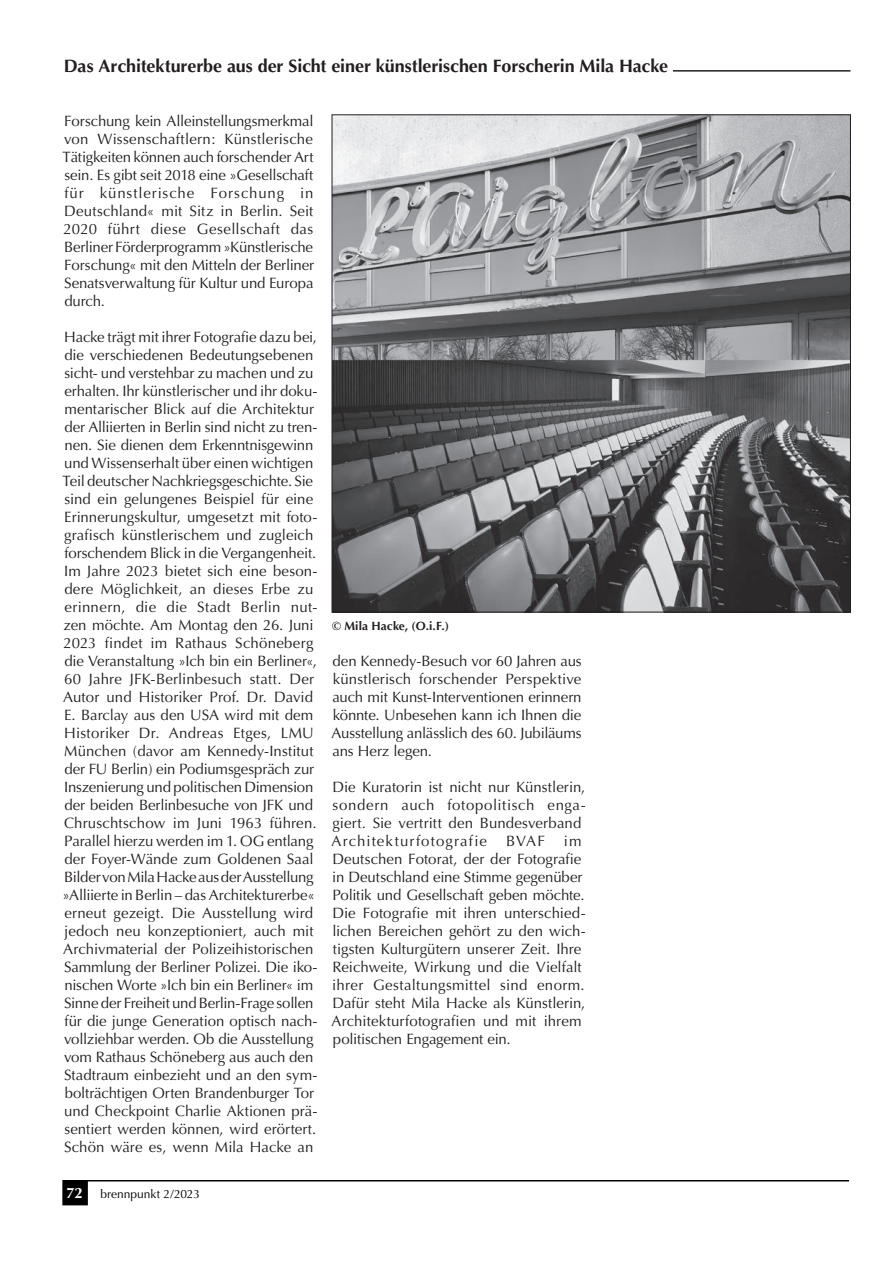
<style>
.page{position:relative;width:893px;height:1263px;background:#fff}
.page>*{position:absolute;margin:0;border:0;box-sizing:border-box;transform-origin:0 0}
.t1{font:700 18px "Optima";letter-spacing:-.005em;color:#231f20}
.t2{font:15px/18px "Optima";letter-spacing:-.005em;color:#231f20;text-align:justify}
.t3{font:15px/18px "Optima";letter-spacing:.015em;color:#231f20}
.t4{font:700 12px "Optima";letter-spacing:.01em;color:#231f20}
.t5{font:12px "Optima";color:#000001}
.s1{font-weight:700;font-size:15px;color:#fff}
</style>
<div class="page">
<hr style="left:673px;top:70px;width:177px;height:2px;background:#231f20">
<div style="left:62px;top:1180px;width:26px;height:25px;background:#000001;border:2px solid #000001"></div>
<hr style="left:67px;top:1180px;width:782px;height:1px;background:#000001">
<img style="left:334px;top:116px;width:515px;height:494px">
<p class="t1" style="left:64px;top:55px;width:606px">Das Architekturerbe aus der Sicht einer künstlerischen Forscherin Mila Hacke</p>
<p class="t2" style="left:63px;top:112px;width:253px">Forschung kein Alleinstellungsmerkmal von Wissenschaftlern: Künstlerische Tätigkeiten können auch forschender Art sein. Es gibt seit 2018 eine »Gesellschaft für künstlerische Forschung in Deutschland« mit Sitz in Berlin. Seit 2020 führt diese Gesellschaft das Berliner Förderprogramm »Künstlerische Forschung« mit den Mitteln der Berliner Senatsverwaltung für Kultur und Europa durch.</p>
<p class="t2" style="left:62px;top:328px;width:256px;text-align:left">Hacke trägt mit ihrer Fotografie dazu bei, die verschiedenen Bedeutungsebenen sicht- und verstehbar zu machen und zu erhalten. Ihr künstlerischer und ihr doku&shy;mentarischer Blick auf die Architektur der Alliierten in Berlin sind nicht zu tren&shy;nen. Sie dienen dem Erkenntnisgewinn und Wissenserhalt über einen wichtigen Teil deutscher Nachkriegsgeschichte. Sie sind ein gelungenes Beispiel für eine Erinnerungskultur, umgesetzt mit foto&shy;grafisch künstlerischem und zugleich forschendem Blick in die Vergangenheit.<br>Im Jahre 2023 bietet sich eine beson&shy;dere Möglichkeit, an dieses Erbe zu erinnern, die die Stadt Berlin nut&shy;zen möchte. Am Montag den 26. Juni 2023 findet im Rathaus Schöneberg die Veranstaltung »Ich bin ein Berliner«, 60 Jahre JFK-Berlinbesuch statt. Der Autor und Historiker Prof. Dr. David E. Barclay aus den USA wird mit dem Historiker Dr. Andreas Etges, LMU München (davor am Kennedy-Institut der FU Berlin) ein Podiumsgespräch zur Inszenierung und politischen Dimension der beiden Berlinbesuche von JFK und Chruschtschow im Juni 1963 führen.<br>Parallel hierzu werden im 1. OG entlang der Foyer-Wände zum Goldenen Saal Bilder von Mila Hacke aus der Ausstellung »Alliierte in Berlin – das Architekturerbe« erneut gezeigt. Die Ausstellung wird jedoch neu konzeptioniert, auch mit Archivmaterial der Polizeihistorischen Sammlung der Berliner Polizei. Die iko&shy;nischen Worte »Ich bin ein Berliner« im Sinne der Freiheit und Berlin-Frage sollen für die junge Generation optisch nach&shy;vollziehbar werden. Ob die Ausstellung vom Rathaus Schöneberg aus auch den Stadtraum einbezieht und an den sym&shy;bolträchtigen Orten Brandenburger Tor und Checkpoint Charlie Aktionen prä&shy;sentiert werden können, wird erörtert.<br>Schön wäre es, wenn Mila Hacke an</p>
<p class="t5" style="left:67px;top:1187px;width:135px"><span class="s1">72</span> brennpunkt 2/2023</p>
<p class="t4" style="left:332px;top:619px;width:118px">© Mila Hacke, (O.i.F.)</p>
<p class="t2" style="left:331px;top:652px;width:252px">den Kennedy-Besuch vor 60 Jahren aus künstlerisch forschender Perspektive auch mit Kunst-Interventionen erinnern könnte. Unbesehen kann ich Ihnen die Ausstellung anlässlich des 60. Jubiläums ans Herz legen.</p>
<p class="t3" style="left:331px;top:778px;width:256px">Die Kuratorin ist nicht nur Künstlerin, sondern auch fotopolitisch enga&shy;giert. Sie vertritt den Bundesverband Architekturfotografie</p>
<p class="t2" style="left:331px;top:832px;width:256px;text-align:left;text-indent:233px">im Deutschen Fotorat, der der Fotografie in Deutschland eine Stimme gegenüber Politik und Gesellschaft geben möchte.<br>Die Fotografie mit ihren unterschied&shy;lichen Bereichen gehört zu den wich&shy;tigsten Kulturgütern unserer Zeit. Ihre Reichweite, Wirkung und die Vielfalt ihrer Gestaltungsmittel sind enorm.<br>Dafür steht Mila Hacke als Künstlerin, Architekturfotografien und mit ihrem politischen Engagement ein.</p>
<p class="t2" style="left:506px;top:832px;width:40px">BVAF</p>
</div>
